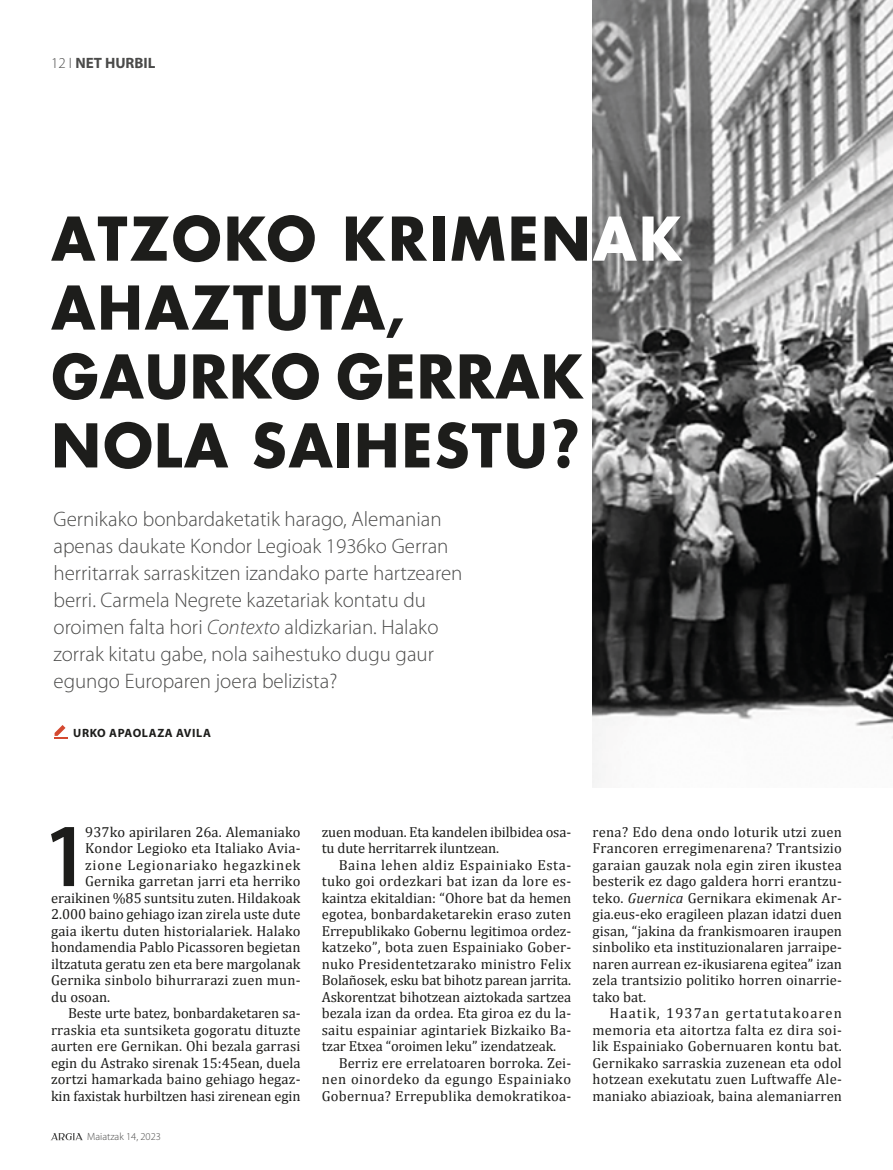
<style>
.page{position:relative;width:893px;height:1170px;background:#fff}
.page>*{position:absolute;margin:0;border:0;box-sizing:border-box;transform-origin:0 0}
.Testua_-_KAPITULAR{font:600 semi-condensed 90.75px "Myriad Pro";color:#1d1d1b}
.t1{font:700 58.5px/68.8px "Futura Std";letter-spacing:.04em;color:#1d1d1b;scale:.96 1}
.t2{font:700 58.5px "Futura Std";letter-spacing:.02em;color:#1d1d1b;scale:.96 1}
.Sarrera{font:300 21px/27px "Myriad Pro";color:#4b4b4a}
.t3{font:700 15px "Myriad Pro";color:#4b4b4a}
.Testua_-_JUST{font:14.55px/16.5px "Cambria";letter-spacing:.005em;color:#1d1d1b;text-align:justify}
.Testua_-_KAPITULAR-2{font:14.55px "Cambria";letter-spacing:.005em;color:#1d1d1b}
.Testua_-_KAPITULAR-3{font:14.55px "Cambria";letter-spacing:.055em;color:#1d1d1b}
.t4{font:700 12px "Myriad Pro";letter-spacing:.05em;color:#1d1d1b}
.t5{font:300 10.5px "Myriad Pro";color:#4b4b4a}
.s1{font-weight:300}
.s2{color:#fff}
.s3{font-family:"Myriad Pro";font-size:70.5px}
.s4{font-style:italic}
</style>
<div class="page">
<svg style="left:51px;top:1133px;width:32px;height:7px"></svg>
<svg style="left:55px;top:725px;width:13px;height:13px"></svg>
<img style="left:592px;top:0;width:301px;height:787px">
<p class="t3" style="left:51px;top:53px;width:106px"><span class="s1">12 І</span> NET HURBIL</p>
<p class="t1" style="left:51px;top:203px;width:658px">ATZOKO KRIMEN<span class="s2">AK<br></span>AHAZTUTA,</p>
<p class="t2" style="left:51px;top:337px;width:555px">GAURKO GERRAK</p>
<p class="t1" style="left:51px;top:410px;width:552px">NOLA SAIHESTU<span class="s3">?</span></p>
<p class="Sarrera" style="left:54px;top:505px;width:411px">Gernikako bonbardaketatik harago, Alemanian apenas daukate Kondor Legioak 1936ko Gerran herritarrak sarraskitzen izandako parte hartzearen berri. Carmela Negrete kazetariak kontatu du oroimen falta hori <span class="s4">Contexto</span> aldizkarian. Halako zorrak kitatu gabe, nola saihestuko dugu gaur egungo Europaren joera belizista?</p>
<p class="t4" style="left:73px;top:725px;width:139px">URKO APAOLAZA AVILA</p>
<p class="Testua_-_KAPITULAR" style="left:44px;top:798px;width:47px">1</p>
<p class="Testua_-_KAPITULAR-2" style="left:85px;top:822px;width:217px">937ko apirilaren 26a. Alemaniako</p>
<p class="Testua_-_KAPITULAR-2" style="left:85px;top:839px;width:217px">Kondor Legioko eta Italiako Avia-</p>
<p class="Testua_-_KAPITULAR-3" style="left:85px;top:855px;width:217px">zione Legionariako hegazkinek</p>
<p class="Testua_-_KAPITULAR-2" style="left:85px;top:872px;width:217px">Gernika garretan jarri eta herriko</p>
<p class="Testua_-_KAPITULAR-2" style="left:51px;top:888px;width:251px">eraikinen %85 suntsitu zuten. Hildakoak</p>
<p class="Testua_-_KAPITULAR-2" style="left:51px;top:905px;width:251px">2.000 baino gehiago izan zirela uste dute</p>
<p class="Testua_-_KAPITULAR-2" style="left:51px;top:921px;width:251px">gaia ikertu duten historialariek. Halako</p>
<p class="Testua_-_KAPITULAR-2" style="left:51px;top:938px;width:251px">hondamendia Pablo Picassoren begietan</p>
<p class="Testua_-_KAPITULAR-2" style="left:51px;top:954px;width:251px">iltzatuta geratu zen eta bere margolanak</p>
<p class="Testua_-_KAPITULAR-2" style="left:51px;top:971px;width:251px">Gernika sinbolo bihurrarazi zuen mun-</p>
<p class="Testua_-_KAPITULAR-2" style="left:51px;top:987px;width:61px">du osoan.</p>
<p class="Testua_-_JUST" style="left:51px;top:1004px;width:251px;text-indent:17px">Beste urte batez, bonbardaketaren sa&shy;rraskia eta suntsiketa gogoratu dituzte aurten ere Gernikan. Ohi bezala garrasi egin du Astrako sirenak 15:45ean, duela zortzi hamarkada baino gehiago hegaz&shy;kin faxistak hurbiltzen hasi zirenean egin</p>
<p class="t5" style="left:87px;top:1130px;width:75px">Maiatzak 14, 2023</p>
<p class="Testua_-_JUST" style="left:322px;top:823px;width:251px">zuen moduan. Eta kandelen ibilbidea osa&shy;tu dute herritarrek iluntzean.</p>
<p class="Testua_-_JUST" style="left:322px;top:856px;width:251px;text-indent:17px">Baina lehen aldiz Espainiako Esta&shy;tuko goi ordezkari bat izan da lore es&shy;kaintza ekitaldian: “Ohore bat da hemen egotea, bonbardaketarekin eraso zuten Errepublikako Gobernu legitimoa ordez&shy;katzeko”, bota zuen Espainiako Gober&shy;nuko Presidentetzarako ministro Felix Bolañosek, esku bat bihotz parean jarrita.<br>Askorentzat bihotzean aiztokada sartzea bezala izan da ordea. Eta giroa ez du la&shy;saitu espainiar agintariek Bizkaiko Ba&shy;tzar Etxea “oroimen leku” izendatzeak.</p>
<p class="Testua_-_JUST" style="left:322px;top:1054px;width:251px;text-indent:17px">Berriz ere errelatoaren borroka. Zei&shy;nen oinordeko da egungo Espainiako Gobernua? Errepublika demokratikoa-</p>
<p class="Testua_-_JUST" style="left:592px;top:823px;width:251px">rena? Edo dena ondo loturik utzi zuen Francoren erregimenarena? Trantsizio garaian gauzak nola egin ziren ikustea besterik ez dago galdera horri erantzu&shy;teko. <span class="s4">Guernica</span> Gernikara ekimenak Ar&shy;gia.eus-eko eragileen plazan idatzi duen gisan, “jakina da frankismoaren iraupen sinboliko eta instituzionalaren jarraipe&shy;naren aurrean ez-ikusiarena egitea” izan zela trantsizio politiko horren oinarrie&shy;tako bat.</p>
<p class="Testua_-_JUST" style="left:592px;top:1004px;width:251px;text-indent:17px">Haatik, 1937an gertatutakoaren memoria eta aitortza falta ez dira soi&shy;lik Espainiako Gobernuaren kontu bat.<br>Gernikako sarraskia zuzenean eta odol hotzean exekutatu zuen Luftwaffe Ale&shy;maniako abiazioak, baina alemaniarren</p>
</div>
